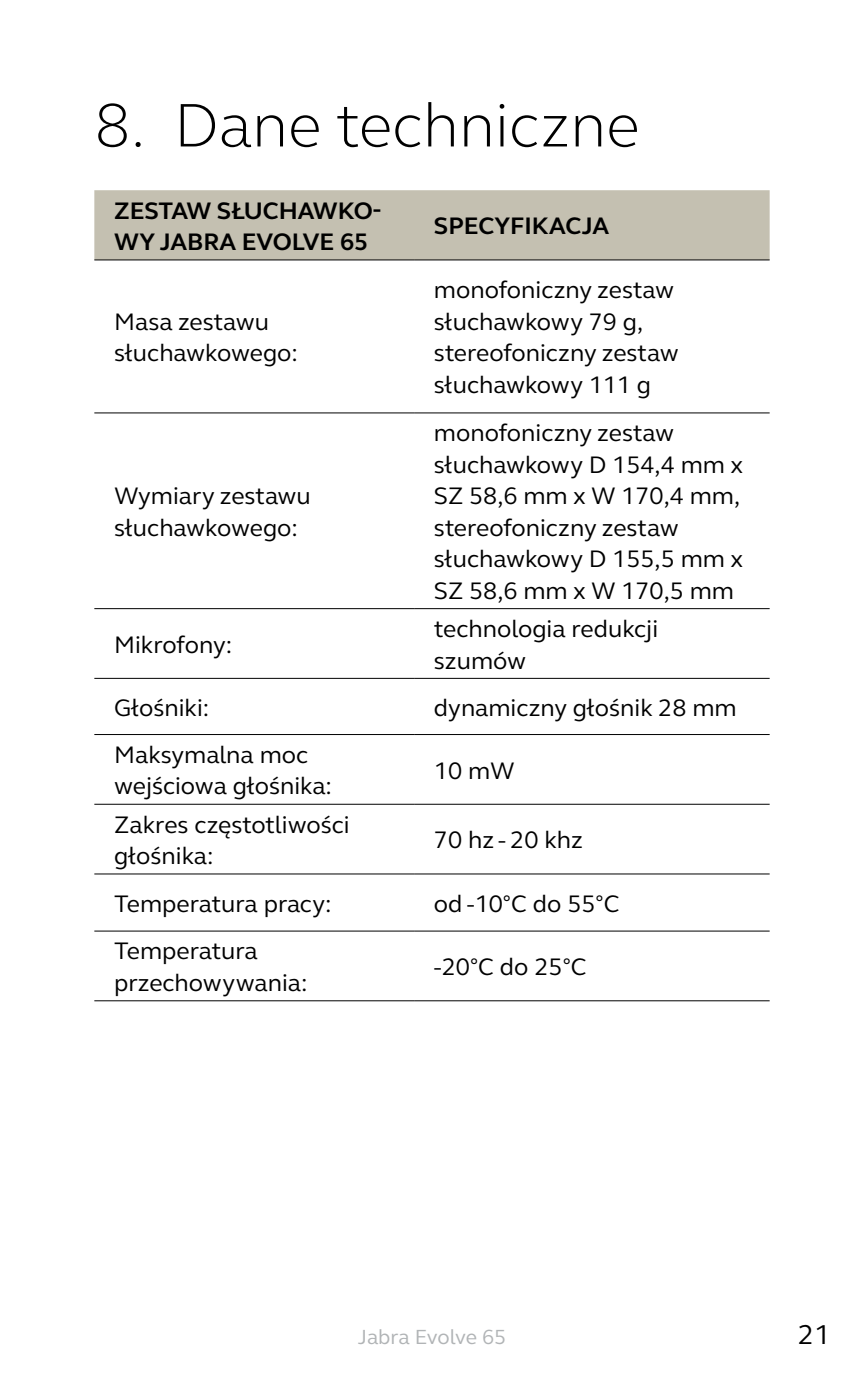
<style>
.page{position:relative;width:864px;height:1389px;background:#fff}
.page>*{position:absolute;margin:0;border:0;box-sizing:border-box;transform-origin:0 0}
.t1{font:300 63px "GN Elliot";color:#000}
.t2{font:28px "GN Elliot";color:#000}
.t3{font:24.5px/31.5px "GN Elliot";color:#000}
.t4{font:700 24.5px/31.5px "GN Elliot";color:#000}
.t5{font:21px "GN Elliot";letter-spacing:-.005em;color:#b1b4b6}
</style>
<div class="page">
<div style="left:94px;top:190px;width:675px;height:69px;background:#c4c0b1"></div>
<svg style="left:94px;top:609px;width:675px;height:195px"></svg>
<hr style="left:94px;top:873px;width:320px;height:2px;background:#000">
<hr style="left:414px;top:873px;width:355px;height:2px;background:#000">
<hr style="left:94px;top:734px;width:320px;height:1px;background:#000">
<hr style="left:414px;top:734px;width:355px;height:1px;background:#000">
<hr style="left:94px;top:804px;width:320px;height:1px;background:#000">
<hr style="left:414px;top:804px;width:355px;height:1px;background:#000">
<hr style="left:94px;top:678px;width:320px;height:1px;background:#000">
<hr style="left:414px;top:678px;width:355px;height:1px;background:#000">
<hr style="left:94px;top:608px;width:320px;height:1px;background:#000">
<hr style="left:414px;top:608px;width:355px;height:1px;background:#000">
<hr style="left:94px;top:412px;width:320px;height:2px;background:#000">
<hr style="left:414px;top:412px;width:355px;height:2px;background:#000">
<hr style="left:94px;top:259px;width:320px;height:2px;background:#000">
<hr style="left:414px;top:259px;width:355px;height:2px;background:#000">
<hr style="left:94px;top:1000px;width:320px;height:1px;background:#000">
<hr style="left:414px;top:1000px;width:355px;height:1px;background:#000">
<hr style="left:94px;top:930px;width:320px;height:2px;background:#000">
<hr style="left:414px;top:930px;width:355px;height:2px;background:#000">
<h1 class="t1" style="left:94px;top:83px;width:546px">8. Dane techniczne</h1>
<p class="t4" style="left:114px;top:194px;width:268px">ZESTAW SŁUCHAWKO-<br>WY JABRA EVOLVE 65</p>
<p class="t3" style="left:114px;top:305px;width:185px">Masa zestawu słuchawkowego:</p>
<p class="t3" style="left:114px;top:480px;width:198px">Wymiary zestawu słuchawkowego:</p>
<p class="t3" style="left:114px;top:628px;width:119px">Mikrofony:</p>
<p class="t4" style="left:434px;top:210px;width:177px">SPECYFIKACJA</p>
<p class="t3" style="left:434px;top:274px;width:246px">monofoniczny zestaw słuchawkowy 79 g, stereofoniczny zestaw słuchawkowy 111 g</p>
<p class="t3" style="left:434px;top:417px;width:311px">monofoniczny zestaw słuchawkowy D 154,4 mm x<br>SZ 58,6 mm x W 170,4 mm, stereofoniczny zestaw słuchawkowy D 155,5 mm x<br>SZ 58,6 mm x W 170,5 mm</p>
<p class="t3" style="left:434px;top:612px;width:225px">technologia redukcji szumów</p>
<p class="t3" style="left:114px;top:691px;width:97px">Głośniki:</p>
<p class="t3" style="left:434px;top:691px;width:304px">dynamiczny głośnik 28 mm</p>
<p class="t3" style="left:114px;top:738px;width:219px">Maksymalna moc wejściowa głośnika:</p>
<p class="t3" style="left:434px;top:754px;width:82px">10 mW</p>
<p class="t3" style="left:114px;top:808px;width:237px">Zakres częstotliwości głośnika:</p>
<p class="t3" style="left:434px;top:824px;width:150px">70 hz - 20 khz</p>
<p class="t3" style="left:114px;top:887px;width:219px">Temperatura pracy:</p>
<p class="t3" style="left:434px;top:887px;width:187px">od -10°C do 55°C</p>
<p class="t3" style="left:114px;top:935px;width:195px">Temperatura przechowywania:</p>
<p class="t3" style="left:434px;top:951px;width:154px">-20°C do 25°C</p>
<p class="t5" style="left:357px;top:1323px;width:150px">Jabra Evolve 65</p>
<p class="t2" style="left:797px;top:1316px;width:34px">21</p>
</div>
